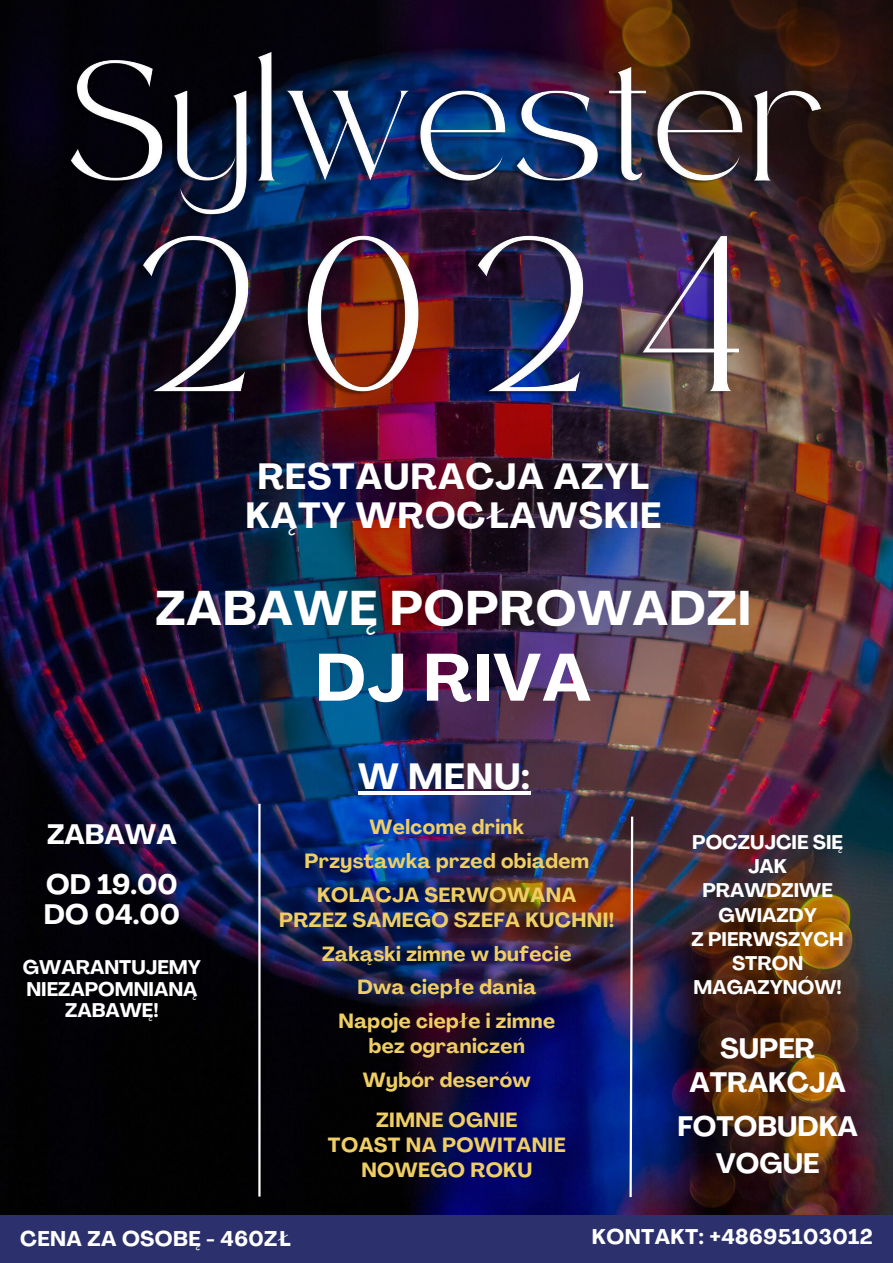
<style>
.page{position:relative;width:893px;height:1263px;background:#fff}
.page>*{position:absolute;margin:0;border:0;box-sizing:border-box;transform-origin:0 0}
.t1{font:700 66px "Agrandir";letter-spacing:.02em;color:#fff}
.t2{font:700 48px "Agrandir";letter-spacing:.02em;color:#fff}
.t3{font:700 36px/39.4px "Agrandir";letter-spacing:.025em;color:#fff;text-align:center}
.t4{font:700 27.75px/50.1px "Agrandir";color:#fff;text-align:center}
.t5{font:700 21px "Agrandir";letter-spacing:.02em;color:#fff}
.t6{font:700 20.25px/33.8px "Agrandir";letter-spacing:.02em;color:#efce64;text-align:center}
.t7{font:700 19.5px/24.2px "Agrandir";color:#fff;text-align:center}
</style>
<div class="page">
<img style="left:0;top:0;width:893px;height:1215px">
<div style="left:0;top:1215px;width:893px;height:48px;background:#2c316d"></div>
<hr style="left:258px;top:804px;width:3px;height:392px;background:#fff">
<svg style="left:628px;top:814px;width:6px;height:385px"></svg>
<img style="left:63px;top:28px;width:767px;height:204px">
<img style="left:130px;top:197px;width:666px;height:261px">
<hr style="left:358px;top:791px;width:173px;height:4px;background:#fff">
<h3 class="t3" style="left:245px;top:460px;width:417px">RESTAURACJA AZYL<br>KĄTY WROCŁAWSKIE</h3>
<h2 class="t2" style="left:155px;top:589px;width:597px">ZABAWĘ POPROWADZI</h2>
<h1 class="t1" style="left:315px;top:651px;width:277px">DJ RIVA</h1>
<h3 class="t4" style="left:46px;top:812px;width:133px;text-align:left">ZABAWA<br>OD 19.00</h3>
<h3 class="t4" style="left:44px;top:892px;width:137px">DO 04.00</h3>
<p class="t7" style="left:23px;top:959px;width:179px;line-height:21.4px">GWARANTUJEMY<br>NIEZAPOMNIANĄ<br>ZABAWĘ!</p>
<h3 class="t3" style="left:358px;top:760px;width:173px">W MENU:</h3>
<p class="t6" style="left:304px;top:812px;width:286px">Welcome drink<br>Przystawka przed obiadem<br>KOLACJA SERWOWANA</p>
<p class="t6" style="left:279px;top:905px;width:336px">PRZEZ SAMEGO SZEFA KUCHNI!<br>Zakąski zimne w bufecie<br>Dwa ciepłe dania<br>Napoje ciepłe i zimne</p>
<p class="t6" style="left:363px;top:1031px;width:169px;text-align:left">bez ograniczeń<br>Wybór deserów</p>
<p class="t6" style="left:328px;top:1109px;width:239px;line-height:25.3px">ZIMNE OGNIE<br>TOAST NA POWITANIE<br>NOWEGO ROKU</p>
<p class="t7" style="left:691px;top:832px;width:153px">POCZUJCIE SIĘ<br>JAK<br>PRAWDZIWE<br>GWIAZDY<br>Z PIERWSZYCH<br>STRON<br>MAGAZYNÓW!</p>
<h3 class="t4" style="left:689px;top:1033px;width:158px;line-height:34.9px">SUPER<br>ATRAKCJA</h3>
<h3 class="t4" style="left:677px;top:1111px;width:182px;line-height:37.1px">FOTOBUDKA<br>VOGUE</h3>
<p class="t5" style="left:20px;top:1230px;width:272px">CENA ZA OSOBĘ - 460ZŁ</p>
<p class="t5" style="left:592px;top:1228px;width:282px">KONTAKT: +48695103012</p>
</div>
